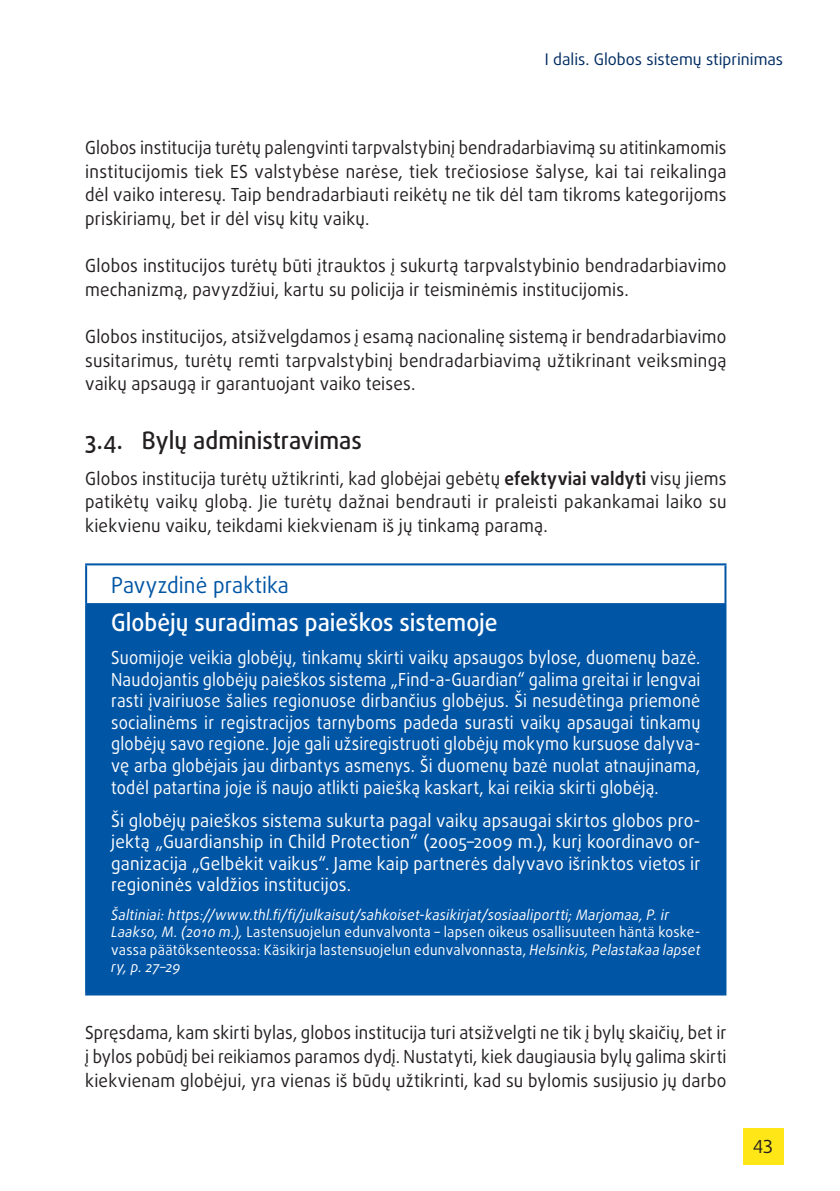
<style>
.page{position:relative;width:840px;height:1191px;background:#fff}
.page>*{position:absolute;margin:0;border:0;box-sizing:border-box;transform-origin:0 0}
.PROMISING_title{font:500 24px "Daxline Pro";color:#fff;scale:.95 1}
.title_1_1_1{font:500 24px "Daxline Pro";color:#231f20;scale:.95 1}
.PROMISING_super{font:22px "Daxline Pro";letter-spacing:.005em;color:#0155a5;scale:.95 1}
.body{font:18px/23.6px "Daxline Pro";letter-spacing:.015em;color:#231f20;text-align:justify;scale:.95 1}
.body-2{font:18px/23.6px "Daxline Pro";letter-spacing:.015em;color:#231f20;text-align:justify;scale:.94 1}
.PROMISING_body{font:18px/21.6px "Daxline Pro";letter-spacing:.015em;color:#fff;text-align:justify;scale:.91 1}
.PROMISING_body-2{font:18px/21.6px "Daxline Pro";letter-spacing:.015em;color:#fff;text-align:justify;scale:.95 1}
.body-3{font:18px "Daxline Pro";letter-spacing:.015em;color:#231f20}
.t1{font:16px "Daxline Pro";color:#002c62}
.PROMISING_more_info{font:italic 14.4px/17.2px "Daxline Pro";letter-spacing:.02em;color:#fff;scale:.95 1}
.s1{font-weight:700}
.s2{font-style:normal}
</style>
<div class="page">
<div style="left:742px;top:1128px;width:40px;height:36px;background:#ffe616"></div>
<div style="left:86px;top:604px;width:639px;height:390px;background:#0155a5"></div>
<hr style="left:85px;top:605px;width:2px;height:388px;background:#0155a5">
<hr style="left:724px;top:605px;width:2px;height:388px;background:#0155a5">
<hr style="left:85px;top:993px;width:641px;height:2px;background:#0155a5">
<hr style="left:85px;top:563px;width:641px;height:2px;background:#0155a5">
<hr style="left:85px;top:565px;width:2px;height:38px;background:#0155a5">
<hr style="left:724px;top:565px;width:2px;height:38px;background:#0155a5">
<hr style="left:85px;top:603px;width:641px;height:2px;background:#0155a5">
<p class="t1" style="left:544px;top:49px;width:240px">I dalis. Globos sistemų stiprinimas</p>
<p class="body-2" style="left:85px;top:136px;width:683px">Globos institucija turėtų palengvinti tarpvalstybinį bendradarbiavimą su atitinkamomis institucijomis tiek ES valstybėse narėse, tiek trečiosiose šalyse, kai tai reikalinga dėl vaiko interesų. Taip bendradarbiauti reikėtų ne tik dėl tam tikroms kategorijoms priskiriamų, bet ir dėl visų kitų vaikų.</p>
<p class="body" style="left:85px;top:254px;width:676px">Globos institucijos turėtų būti įtrauktos į sukurtą tarpvalstybinio bendradarbiavimo mechanizmą, pavyzdžiui, kartu su policija ir teisminėmis institucijomis.</p>
<p class="body" style="left:85px;top:325px;width:676px">Globos institucijos, atsižvelgdamos į esamą nacionalinę sistemą ir bendradarbiavimo susitarimus, turėtų remti tarpvalstybinį bendradarbiavimą užtikrinant veiksmingą vaikų apsaugą ir garantuojant vaiko teises.</p>
<p class="title_1_1_1" style="left:85px;top:424px;width:292px">3.4. Bylų administravimas</p>
<p class="body" style="left:85px;top:466px;width:676px">Globos institucija turėtų užtikrinti, kad globėjai gebėtų <span class="s1">efektyviai valdyti</span> visų jiems patikėtų vaikų globą. Jie turėtų dažnai bendrauti ir praleisti pakankamai laiko su kiekvienu vaiku, teikdami kiekvienam iš jų tinkamą paramą.</p>
<p class="PROMISING_super" style="left:111px;top:570px;width:189px">Pavyzdinė praktika</p>
<p class="PROMISING_title" style="left:111px;top:606px;width:408px">Globėjų suradimas paieškos sistemoje</p>
<p class="PROMISING_body" style="left:111px;top:646px;width:648px">Suomijoje veikia globėjų, tinkamų skirti vaikų apsaugos bylose, duomenų bazė.<br>Naudojantis globėjų paieškos sistema „Find‑a‑Guardian“ galima greitai ir lengvai rasti įvairiuose šalies regionuose dirbančius globėjus. Ši nesudėtinga priemonė socialinėms ir registracijos tarnyboms padeda surasti vaikų apsaugai tinkamų globėjų savo regione. Joje gali užsiregistruoti globėjų mokymo kursuose dalyva&shy;vę arba globėjais jau dirbantys asmenys. Ši duomenų bazė nuolat atnaujinama, todėl patartina joje iš naujo atlikti paiešką kaskart, kai reikia skirti globėją.</p>
<p class="PROMISING_body-2" style="left:111px;top:809px;width:621px">Ši globėjų paieškos sistema sukurta pagal vaikų apsaugai skirtos globos pro&shy;jektą „Guardianship in Child Protection“ (2005–2009 m.), kurį koordinavo or&shy;ganizacija „Gelbėkit vaikus“. Jame kaip partnerės dalyvavo išrinktos vietos ir regioninės valdžios institucijos.</p>
<p class="PROMISING_more_info" style="left:111px;top:906px;width:621px">Šaltiniai: https://www.thl.fi/fi/julkaisut/sahkoiset‑kasikirjat/sosiaaliportti; Marjomaa, P. ir Laakso, M. (2010 m.), <span class="s2">Lastensuojelun edunvalvonta – lapsen oikeus osallisuuteen häntä koske&shy;vassa päätöksenteossa: Käsikirja lastensuojelun edunvalvonnasta,</span> Helsinkis, Pelastakaa lapset ry, p. 27–29</p>
<p class="body-2" style="left:85px;top:1021px;width:683px">Spręsdama, kam skirti bylas, globos institucija turi atsižvelgti ne tik į bylų skaičių, bet ir į bylos pobūdį bei reikiamos paramos dydį. Nustatyti, kiek daugiausia bylų galima skirti kiekvienam globėjui, yra vienas iš būdų užtikrinti, kad su bylomis susijusio jų darbo</p>
<p class="body-3" style="left:752px;top:1135px;width:22px">43</p>
</div>
